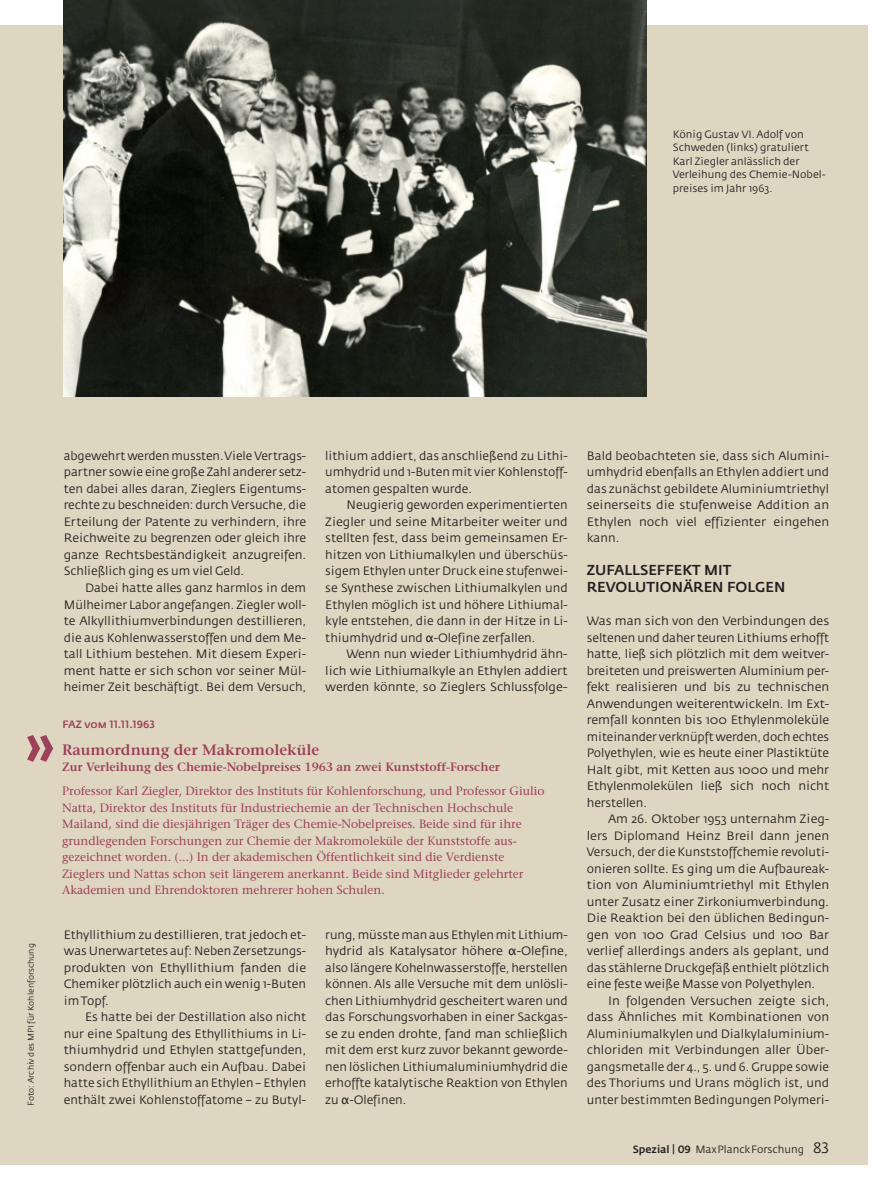
<style>
.page{position:relative;width:893px;height:1191px;background:#fff}
.page>*{position:absolute;margin:0;border:0;box-sizing:border-box;transform-origin:0 0}
.t1{font:500 60px "Fedra Sans";color:#9d4059}
.t2{font:600 15px "Stone Serif";color:#9d4059}
.t3{font:500 14.25px/16.5px "Fedra Sans";color:#231f20}
.t4{font:12px/16.5px "Fedra Sans";color:#231f20;text-align:justify}
.t5{font:12px/16.5px "Stone Serif";color:#9d4059}
.t6{font:10.5px/13.5px "Fedra Sans";color:#231f20}
.t7{font:10.5px "Fedra Sans Medium SC";color:#9d4059}
.t8{font:8.25px "Fedra Sans";color:#231f20}
.s1{font-family:"Lucida Grande"}
.s2{font-weight:600}
.s3{font-weight:500}
.s4{font-style:inherit}
.s5{font-family:"Fedra Sans Medium SC"}
.s6{font-family:"Fedra Sans Book SC";font-size:15px}
</style>
<div class="page">
<div style="left:0;top:26px;width:867px;height:1139px;background:#ded6c0"></div>
<img style="left:64px;top:0;width:583px;height:396px">
<p class="t6" style="left:673px;top:128px;width:154px">König Gustav VI. Adolf von<br>Schweden (links) gratuliert<br>Karl Ziegler anlässlich der<br>Verleihung des Chemie-Nobel&shy;preises im Jahr 1963.</p>
<p class="t4" style="left:64px;top:448px;width:244px">abgewehrt werden mussten. Viele Vertrags-</p>
<p class="t4" style="left:64px;top:465px;width:244px">partner sowie eine große Zahl anderer setz-</p>
<p class="t4" style="left:64px;top:481px;width:244px">ten dabei alles daran, Zieglers Eigentums-</p>
<p class="t4" style="left:64px;top:498px;width:244px">rechte zu beschneiden: durch Versuche, die</p>
<p class="t4" style="left:64px;top:514px;width:244px">Erteilung der Patente zu verhindern, ihre</p>
<p class="t4" style="left:64px;top:531px;width:244px">Reichweite zu begrenzen oder gleich ihre</p>
<p class="t4" style="left:64px;top:547px;width:244px">ganze Rechtsbeständigkeit anzugreifen.</p>
<p class="t4" style="left:64px;top:564px;width:182px">Schließlich ging es um viel Geld.</p>
<p class="t4" style="left:85px;top:580px;width:223px">Dabei hatte alles ganz harmlos in dem</p>
<p class="t4" style="left:64px;top:597px;width:244px">Mülheimer Labor angefangen. Ziegler woll-</p>
<p class="t4" style="left:64px;top:613px;width:244px">te Alkyllithiumverbindungen destillieren,</p>
<p class="t4" style="left:64px;top:630px;width:244px">die aus Kohlenwasserstoffen und dem Me-</p>
<p class="t4" style="left:64px;top:646px;width:244px">tall Lithium bestehen. Mit diesem Experi-</p>
<p class="t4" style="left:64px;top:663px;width:244px">ment hatte er sich schon vor seiner Mül-</p>
<p class="t4" style="left:64px;top:679px;width:244px">heimer Zeit beschäftigt. Bei dem Versuch,</p>
<p class="t7" style="left:63px;top:718px;width:94px">FAZ vom 11.11.1963</p>
<p class="t4" style="left:325px;top:448px;width:244px">lithium addiert, das anschließend zu Lithi-</p>
<p class="t4" style="left:325px;top:465px;width:244px">umhydrid und 1-Buten mit vier Kohlenstoff-</p>
<p class="t4" style="left:325px;top:481px;width:148px">atomen gespalten wurde.</p>
<p class="t4" style="left:347px;top:498px;width:223px">Neugierig geworden experimentierten</p>
<p class="t4" style="left:325px;top:514px;width:244px">Ziegler und seine Mitarbeiter weiter und</p>
<p class="t4" style="left:325px;top:531px;width:244px">stellten fest, dass beim gemeinsamen Er-</p>
<p class="t4" style="left:325px;top:547px;width:244px">hitzen von Lithiumalkylen und überschüs-</p>
<p class="t4" style="left:325px;top:564px;width:244px">sigem Ethylen unter Druck eine stufenwei-</p>
<p class="t4" style="left:325px;top:580px;width:244px">se Synthese zwischen Lithiumalkylen und</p>
<p class="t4" style="left:325px;top:597px;width:244px">Ethylen möglich ist und höhere Lithiumal-</p>
<p class="t4" style="left:325px;top:613px;width:244px">kyle entstehen, die dann in der Hitze in Li-</p>
<p class="t4" style="left:325px;top:630px;width:212px">thiumhydrid und <span class="s1">α</span>-Olefine zerfallen.</p>
<p class="t4" style="left:347px;top:646px;width:223px">Wenn nun wieder Lithiumhydrid ähn-</p>
<p class="t4" style="left:325px;top:663px;width:244px">lich wie Lithiumalkyle an Ethylen addiert</p>
<p class="t4" style="left:325px;top:679px;width:244px">werden könnte, so Zieglers Schlussfolge-</p>
<p class="t1" style="left:26px;top:720px;width:31px">»</p>
<p class="t2" style="left:62px;top:743px;width:259px">Raumordnung der Makromoleküle</p>
<p class="t5" style="left:62px;top:756px;width:484px;line-height:24px"><span class="s2">Zur Verleihung des Chemie-Nobelpreises 1963 an zwei Kunststoff-Forscher<br></span>Professor Karl Ziegler, Direktor des Instituts für Kohlenforschung, und Professor Giulio</p>
<p class="t5" style="left:62px;top:800px;width:463px">Natta, Direktor des Instituts für Industriechemie an der Technischen Hochschule Mailand, sind die diesjährigen Träger des Chemie-Nobelpreises. Beide sind für ihre grundlegenden Forschungen zur Chemie der Makromoleküle der Kunststoffe aus&shy;gezeichnet worden. (...) In der akademischen Öffentlichkeit sind die Verdienste Zieglers und Nattas schon seit längerem anerkannt. Beide sind Mitglieder gelehrter Akademien und Ehrendoktoren mehrerer hohen Schulen.</p>
<p class="t8" style="left:28px;top:1106px;width:164px;rotate:-90deg">Foto: Archiv des MPI für Kohlenforschung</p>
<p class="t4" style="left:64px;top:927px;width:244px">Ethyllithium zu destillieren, trat jedoch et-</p>
<p class="t4" style="left:64px;top:943px;width:244px">was Unerwartetes auf: Neben Zersetzungs-</p>
<p class="t4" style="left:64px;top:960px;width:244px">produkten von Ethyllithium fanden die</p>
<p class="t4" style="left:64px;top:976px;width:244px">Chemiker plötzlich auch ein wenig 1-Buten</p>
<p class="t4" style="left:64px;top:993px;width:47px">im Topf.</p>
<p class="t4" style="left:85px;top:1009px;width:223px">Es hatte bei der Destillation also nicht</p>
<p class="t4" style="left:64px;top:1026px;width:244px">nur eine Spaltung des Ethyllithiums in Li-</p>
<p class="t4" style="left:64px;top:1042px;width:244px">thiumhydrid und Ethylen stattgefunden,</p>
<p class="t4" style="left:64px;top:1059px;width:244px">sondern offenbar auch ein Aufbau. Dabei</p>
<p class="t4" style="left:64px;top:1075px;width:244px">hatte sich Ethyllithium an Ethylen – Ethylen</p>
<p class="t4" style="left:64px;top:1092px;width:244px">enthält zwei Kohlenstoffatome – zu Butyl-</p>
<p class="t4" style="left:325px;top:927px;width:244px">rung, müsste man aus Ethylen mit Lithium&shy;hydrid als Katalysator höhere <span class="s1">α</span>-Olefine, also längere Kohelnwasserstoffe, herstellen können. Als alle Versuche mit dem unlösli&shy;chen Lithiumhydrid gescheitert waren und das Forschungsvorhaben in einer Sackgas&shy;se zu enden drohte, fand man schließlich mit dem erst kurz zuvor bekannt geworde&shy;nen löslichen Lithiumaluminiumhydrid die erhoffte katalytische Reaktion von Ethylen zu <span class="s1">α</span>-Olefinen.</p>
<p class="t4" style="left:587px;top:448px;width:244px">Bald beobachteten sie, dass sich Alumini&shy;umhydrid ebenfalls an Ethylen addiert und das zunächst gebildete Aluminiumtriethyl seinerseits die stufenweise Addition an Ethylen noch viel effizienter eingehen kann.</p>
<p class="t3" style="left:587px;top:563px;width:200px">ZUFALLSEFFEKT MIT<br>REVOLUTIONÄREN FOLGEN</p>
<p class="t4" style="left:587px;top:613px;width:244px">Was man sich von den Verbindungen des</p>
<p class="t4" style="left:587px;top:630px;width:244px">seltenen und daher teuren Lithiums erhofft</p>
<p class="t4" style="left:587px;top:646px;width:244px">hatte, ließ sich plötzlich mit dem weitver-</p>
<p class="t4" style="left:587px;top:663px;width:244px">breiteten und preiswerten Aluminium per-</p>
<p class="t4" style="left:587px;top:679px;width:244px">fekt realisieren und bis zu technischen</p>
<p class="t4" style="left:587px;top:696px;width:244px">Anwendungen weiterentwickeln. Im Ext-</p>
<p class="t4" style="left:587px;top:712px;width:244px">remfall konnten bis 100 Ethylenmoleküle</p>
<p class="t4" style="left:587px;top:729px;width:244px">miteinander verknüpft werden, doch echtes</p>
<p class="t4" style="left:587px;top:745px;width:244px">Polyethylen, wie es heute einer Plastiktüte</p>
<p class="t4" style="left:587px;top:762px;width:244px">Halt gibt, mit Ketten aus 1000 und mehr</p>
<p class="t4" style="left:587px;top:778px;width:244px">Ethylenmolekülen ließ sich noch nicht</p>
<p class="t4" style="left:587px;top:795px;width:62px">herstellen.</p>
<p class="t4" style="left:608px;top:811px;width:223px">Am 26. Oktober 1953 unternahm Zieg-</p>
<p class="t4" style="left:587px;top:828px;width:244px">lers Diplomand Heinz Breil dann jenen</p>
<p class="t4" style="left:587px;top:844px;width:244px">Versuch, der die Kunststoffchemie revoluti-</p>
<p class="t4" style="left:587px;top:861px;width:244px">onieren sollte. Es ging um die Aufbaureak-</p>
<p class="t4" style="left:587px;top:877px;width:244px">tion von Aluminiumtriethyl mit Ethylen</p>
<p class="t4" style="left:587px;top:894px;width:244px">unter Zusatz einer Zirkoniumverbindung.</p>
<p class="t4" style="left:587px;top:910px;width:244px">Die Reaktion bei den üblichen Bedingun-</p>
<p class="t4" style="left:587px;top:927px;width:244px">gen von 100 Grad Celsius und 100 Bar</p>
<p class="t4" style="left:587px;top:943px;width:244px">verlief allerdings anders als geplant, und</p>
<p class="t4" style="left:587px;top:960px;width:244px">das stählerne Druckgefäß enthielt plötzlich</p>
<p class="t4" style="left:587px;top:976px;width:230px">eine feste weiße Masse von Polyethylen.</p>
<p class="t4" style="left:608px;top:993px;width:223px">In folgenden Versuchen zeigte sich,</p>
<p class="t4" style="left:587px;top:1009px;width:244px">dass Ähnliches mit Kombinationen von</p>
<p class="t4" style="left:587px;top:1026px;width:244px">Aluminiumalkylen und Dialkylaluminium-</p>
<p class="t4" style="left:587px;top:1042px;width:244px">chloriden mit Verbindungen aller Über-</p>
<p class="t4" style="left:587px;top:1059px;width:244px">gangsmetalle der 4., 5. und 6. Gruppe sowie</p>
<p class="t4" style="left:587px;top:1075px;width:244px">des Thoriums und Urans möglich ist, und</p>
<p class="t4" style="left:587px;top:1092px;width:244px">unter bestimmten Bedingungen Polymeri-</p>
<p class="t6" style="left:633px;top:1143px;width:198px"><span class="s3">Spezial</span> <span class="s4">|</span> <span class="s5">09</span> MaxPlanckForschung <span class="s6">83</span></p>
</div>
